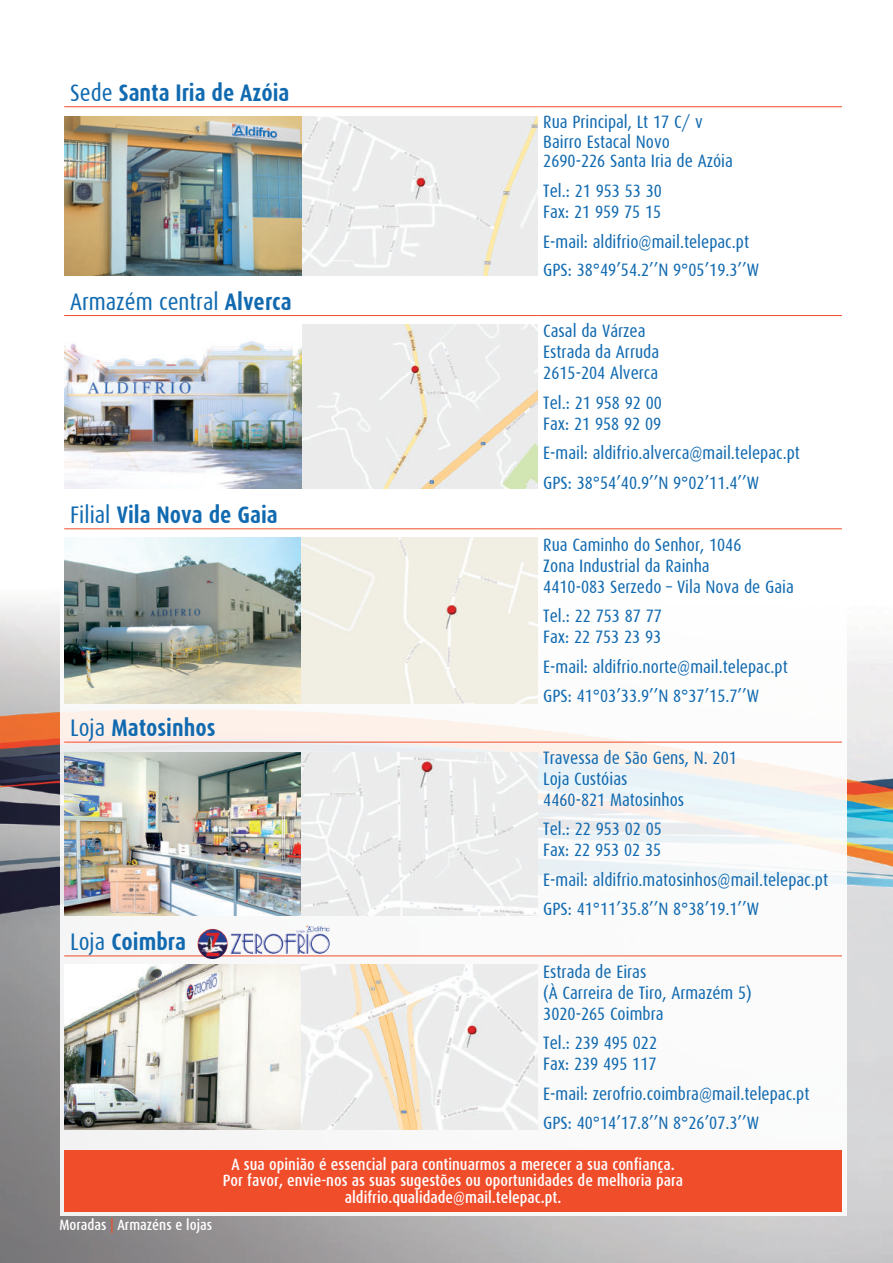
<style>
.page{position:relative;width:893px;height:1263px;background:#fff}
.page>*{position:absolute;margin:0;border:0;box-sizing:border-box;transform-origin:0 0}
.t1{font:700 24px "Dax Condensed";color:#116ab0}
.t2{font:24px "Dax Condensed";color:#116ab0}
.t3{font:18px/21px "Dax Condensed";color:#116ab0}
.t4{font:500 16.5px/16.5px "Dax Condensed";color:#fff;text-align:center}
.t5{font:500 15px "Dax Condensed";color:#fff}
.s1{font-weight:400}
.s2{font-weight:700}
.s3{color:#f04d2b}
</style>
<div class="page">
<img style="left:0;top:570px;width:893px;height:693px">
<svg style="left:60px;top:578px;width:786px;height:638px"></svg>
<div style="left:64px;top:1150px;width:778px;height:62px;background:#f04d2b"></div>
<hr style="left:64px;top:106px;width:473px;height:1px;background:#f04d2b">
<hr style="left:537px;top:106px;width:305px;height:1px;background:#f04d2b">
<hr style="left:64px;top:315px;width:473px;height:1px;background:#f04d2b">
<hr style="left:537px;top:315px;width:305px;height:1px;background:#f04d2b">
<hr style="left:64px;top:528px;width:473px;height:1px;background:#f04d2b">
<hr style="left:537px;top:528px;width:305px;height:1px;background:#f04d2b">
<hr style="left:64px;top:742px;width:473px;height:1px;background:#f04d2b">
<hr style="left:537px;top:742px;width:305px;height:1px;background:#f04d2b">
<hr style="left:64px;top:955px;width:473px;height:1px;background:#f04d2b">
<hr style="left:537px;top:955px;width:305px;height:1px;background:#f04d2b">
<img style="left:302px;top:116px;width:235px;height:160px">
<img style="left:64px;top:116px;width:238px;height:160px">
<img style="left:302px;top:325px;width:235px;height:163px">
<img style="left:64px;top:341px;width:238px;height:147px">
<img style="left:64px;top:537px;width:238px;height:166px">
<div style="left:302px;top:537px;width:235px;height:166px;background:#f1eee4"></div>
<img style="left:64px;top:752px;width:238px;height:164px">
<svg style="left:302px;top:752px;width:235px;height:164px;background:#ebecec"></svg>
<img style="left:64px;top:965px;width:238px;height:164px">
<img style="left:306px;top:925px;width:20px;height:6px">
<svg style="left:302px;top:965px;width:235px;height:164px;fill:#ebebec"></svg>
<h1 class="t1" style="left:70px;top:79px;width:221px"><span class="s1">Sede</span> Santa Iria de Azóia</h1>
<h1 class="t2" style="left:70px;top:288px;width:223px">Armazém central <span class="s2">Alverca</span></h1>
<h1 class="t1" style="left:70px;top:501px;width:209px"><span class="s1">Filial</span> Vila Nova de Gaia</h1>
<h1 class="t1" style="left:70px;top:714px;width:147px"><span class="s1">Loja</span> Matosinhos</h1>
<h1 class="t1" style="left:70px;top:928px;width:117px"><span class="s1">Loja</span> Coimbra</h1>
<p class="t3" style="left:543px;top:113px;width:191px;line-height:19.5px">Rua Principal, Lt 17 C/ v<br>Bairro Estacal Novo<br>2690-226 Santa Iria de Azóia</p>
<p class="t3" style="left:543px;top:180px;width:120px">Tel.: 21 953 53 30<br>Fax: 21 959 75 15</p>
<p class="t3" style="left:543px;top:227px;width:217px;line-height:28px">E-mail: aldifrio@mail.telepac.pt<br>GPS: 38°49’54.2’’N 9°05’19.3’’W</p>
<p class="t3" style="left:543px;top:321px;width:117px">Casal da Várzea<br>Estrada da Arruda<br>2615-204 Alverca</p>
<p class="t3" style="left:543px;top:392px;width:120px">Tel.: 21 958 92 00<br>Fax: 21 958 92 09</p>
<p class="t3" style="left:543px;top:438px;width:258px;line-height:29.5px">E-mail: aldifrio.alverca@mail.telepac.pt<br>GPS: 38°54’40.9’’N 9°02’11.4’’W</p>
<p class="t3" style="left:543px;top:534px;width:252px">Rua Caminho do Senhor, 1046<br>Zona Industrial da Rainha<br>4410-083 Serzedo – Vila Nova de Gaia</p>
<p class="t3" style="left:543px;top:606px;width:120px">Tel.: 22 753 87 77<br>Fax: 22 753 23 93</p>
<p class="t3" style="left:543px;top:652px;width:246px;line-height:29.5px">E-mail: aldifrio.norte@mail.telepac.pt<br>GPS: 41°03’33.9’’N 8°37’15.7’’W</p>
<p class="t3" style="left:543px;top:747px;width:195px">Travessa de São Gens, N. 201<br>Loja Custóias<br>4460-821 Matosinhos</p>
<p class="t3" style="left:543px;top:819px;width:120px">Tel.: 22 953 02 05<br>Fax: 22 953 02 35</p>
<p class="t3" style="left:543px;top:865px;width:286px;line-height:29.5px">E-mail: aldifrio.matosinhos@mail.telepac.pt<br>GPS: 41°11’35.8’’N 8°38’19.1’’W</p>
<p class="t3" style="left:543px;top:961px;width:210px">Estrada de Eiras<br>(À Carreira de Tiro, Armazém 5)<br>3020-265 Coimbra</p>
<p class="t3" style="left:543px;top:1033px;width:115px">Tel.: 239 495 022<br>Fax: 239 495 117</p>
<p class="t3" style="left:543px;top:1079px;width:268px;line-height:29.5px">E-mail: zerofrio.coimbra@mail.telepac.pt<br>GPS: 40°14’17.8’’N 8°26’07.3’’W</p>
<p class="t5" style="left:60px;top:1216px;width:154px">Moradas <span class="s3">|</span> Armazéns e lojas</p>
<p class="t4" style="left:223px;top:1156px;width:462px">A sua opinião é essencial para continuarmos a merecer a sua confiança.<br>Por favor, envie-nos as suas sugestões ou oportunidades de melhoria para aldifrio.qualidade@mail.telepac.pt.</p>
</div>
